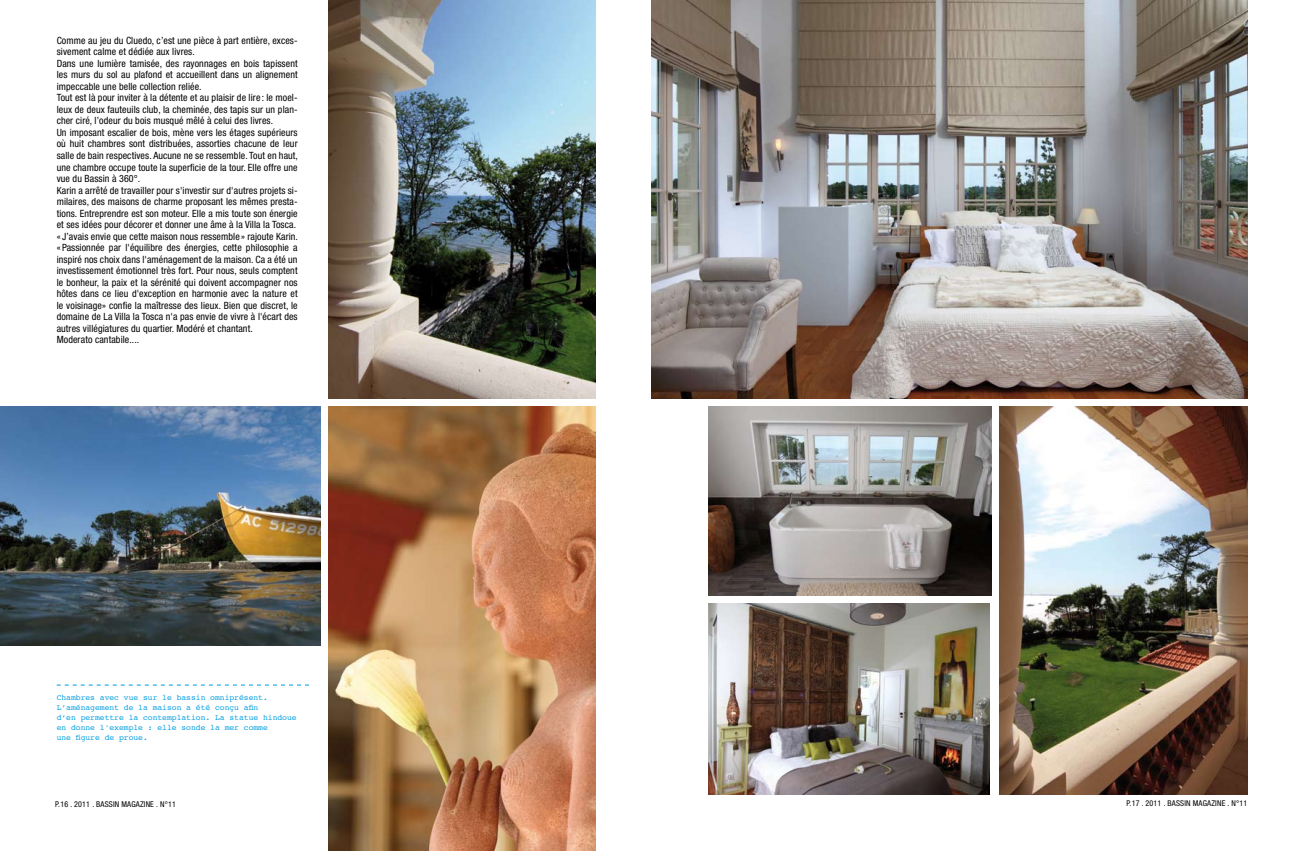
<style>
.page{position:relative;width:1304px;height:851px;background:#fff}
.page>*{position:absolute;margin:0;border:0;box-sizing:border-box;transform-origin:0 0}
.t1{font:condensed 10px/11.5px "Helvetica Neue";letter-spacing:.01em;color:#000}
.t2{font:8px/10px "Courier";color:#009ee0}
.t3{font:condensed 8px "Helvetica Neue";letter-spacing:.02em;color:#000}
</style>
<div class="page">
<img style="left:329px;top:0;width:266px;height:399px">
<img style="left:709px;top:406px;width:283px;height:189px">
<img style="left:652px;top:0;width:595px;height:399px">
<img style="left:329px;top:406px;width:266px;height:444px">
<img style="left:1000px;top:406px;width:247px;height:388px">
<img style="left:709px;top:603px;width:281px;height:191px">
<img style="left:0;top:406px;width:321px;height:239px">
<svg style="left:57px;top:684px;width:252px;height:1px"></svg>
<p class="t1" style="left:57px;top:35px;width:243px">Comme au jeu du Cluedo, c’est une pièce à part entière, exces&shy;sivement calme et dédiée aux livres.<br>Dans une lumière tamisée, des rayonnages en bois tapissent les murs du sol au plafond et accueillent dans un alignement impeccable une belle collection reliée.<br>Tout est là pour inviter à la détente et au plaisir de lire : le moel&shy;leux de deux fauteuils club, la cheminée, des tapis sur un plan&shy;cher ciré, l’odeur du bois musqué mêlé à celui des livres.<br>Un imposant escalier de bois, mène vers les étages supérieurs où huit chambres sont distribuées, assorties chacune de leur salle de bain respectives. Aucune ne se ressemble. Tout en haut, une chambre occupe toute la superficie de la tour. Elle offre une vue du Bassin à 360°.<br>Karin a arrêté de travailler pour s'investir sur d'autres projets si&shy;milaires, des maisons de charme proposant les mêmes presta&shy;tions. Entreprendre est son moteur. Elle a mis toute son énergie et ses idées pour décorer et donner une âme à la Villa la Tosca. « J’avais envie que cette maison nous ressemble » rajoute Karin. « Passionnée par l'équilibre des énergies, cette philosophie a inspiré nos choix dans l'aménagement de la maison. Ca a été un investissement émotionnel très fort. Pour nous, seuls comptent le bonheur, la paix et la sérénité qui doivent accompagner nos hôtes dans ce lieu d'exception en harmonie avec la nature et le voisinage» confie la maîtresse des lieux. Bien que discret, le domaine de La Villa la Tosca n'a pas envie de vivre à l'écart des autres villégiatures du quartier. Modéré et chantant.<br>Moderato cantabile....</p>
<p class="t2" style="left:57px;top:692px;width:242px">Chambres avec vue sur le bassin omniprésent.<br>L’aménagement de la maison a été conçu afin<br>d’en permettre la contemplation. La statue hindoue en donne l'exemple : elle sonde la mer comme<br>une figure de proue.</p>
<p class="t3" style="left:55px;top:799px;width:122px">P.16 . 2011 . BASSIN MAGAZINE . N°11</p>
<p class="t3" style="left:1127px;top:798px;width:122px">P.17 . 2011 . BASSIN MAGAZINE . N°11</p>
</div>
